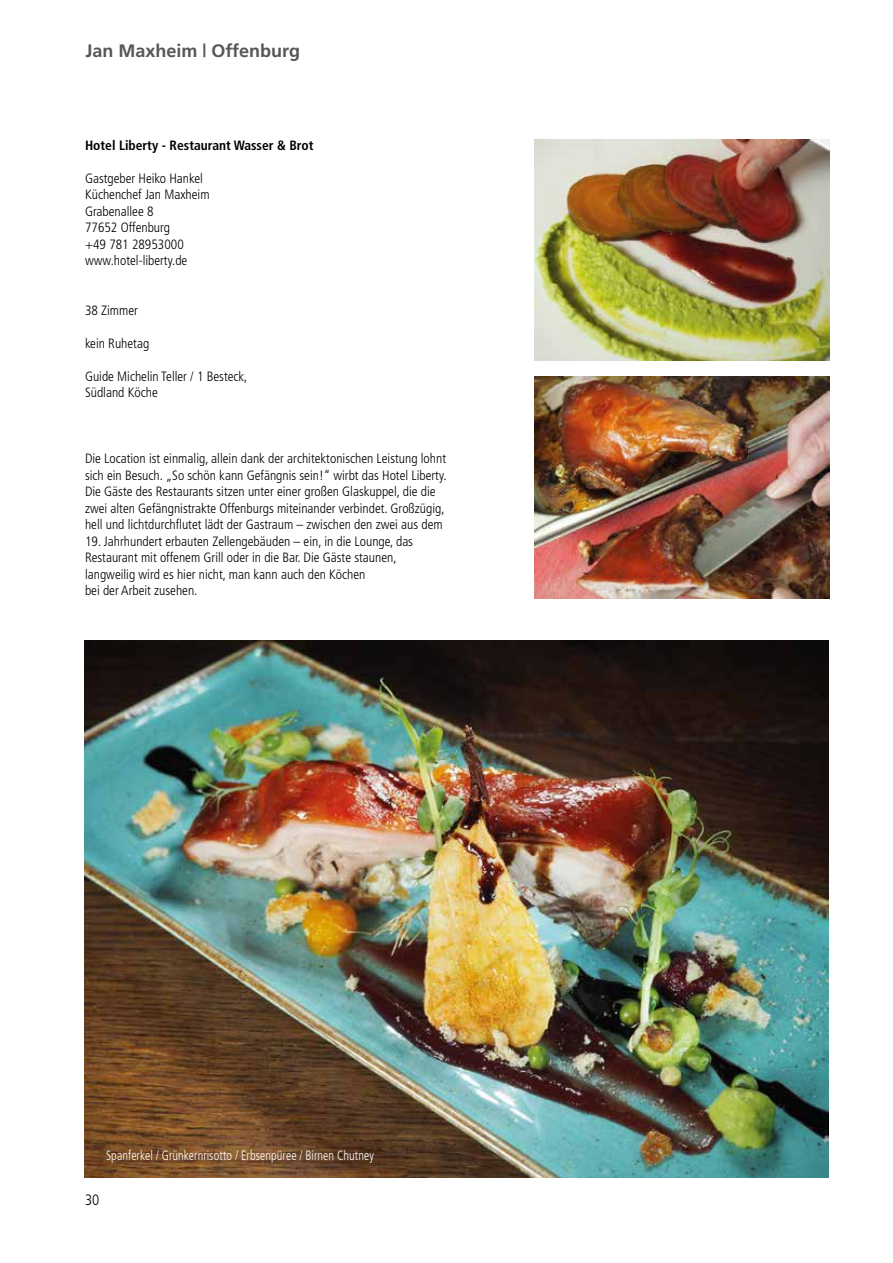
<style>
.page{position:relative;width:893px;height:1263px;background:#fff}
.page>*{position:absolute;margin:0;border:0;box-sizing:border-box;transform-origin:0 0}
.t1{font:700 18px "Frutiger";color:#575756}
.t2{font:300 condensed 15px "Frutiger";color:#000}
.t3{font:300 condensed 13.5px/16.5px "Frutiger";color:#000}
.t4{font:300 condensed 13.5px "Frutiger";letter-spacing:.005em;color:#fff;scale:.9 1}
.t5{font:700 condensed 13.5px "Frutiger";color:#000}
</style>
<div class="page">
<img style="left:85px;top:640px;width:744px;height:538px">
<img style="left:535px;top:140px;width:295px;height:221px">
<img style="left:534px;top:377px;width:295px;height:221px">
<h1 class="t1" style="left:86px;top:40px;width:216px">Jan Maxheim | Offenburg</h1>
<p class="t5" style="left:85px;top:137px;width:230px">Hotel Liberty - Restaurant Wasser &amp; Brot</p>
<p class="t3" style="left:85px;top:170px;width:126px">Gastgeber Heiko Hankel<br>Küchenchef Jan Maxheim<br>Grabenallee 8<br>77652 Offenburg<br>+49 781 28953000 www.hotel-liberty.de</p>
<p class="t3" style="left:85px;top:302px;width:54px">38 Zimmer</p>
<p class="t3" style="left:85px;top:335px;width:66px">kein Ruhetag</p>
<p class="t3" style="left:85px;top:368px;width:164px">Guide Michelin Teller / 1 Besteck,<br>Südland Köche</p>
<p class="t3" style="left:85px;top:450px;width:363px">Die Location ist einmalig, allein dank der architektonischen Leistung lohnt sich ein Besuch. „So schön kann Gefängnis sein!“ wirbt das Hotel Liberty.<br>Die Gäste des Restaurants sitzen unter einer großen Glaskuppel, die die zwei alten Gefängnistrakte Offenburgs miteinander verbindet. Großzügig, hell und lichtdurchflutet lädt der Gastraum – zwischen den zwei aus dem</p>
<p class="t3" style="left:85px;top:533px;width:330px">19. Jahrhundert erbauten Zellengebäuden – ein, in die Lounge, das Restaurant mit offenem Grill oder in die Bar. Die Gäste staunen, langweilig wird es hier nicht, man kann auch den Köchen<br>bei der Arbeit zusehen.</p>
<p class="t4" style="left:106px;top:1147px;width:299px">Spanferkel / Grünkernrisotto / Erbsenpüree / Birnen Chutney</p>
<p class="t2" style="left:85px;top:1191px;width:16px">30</p>
</div>
